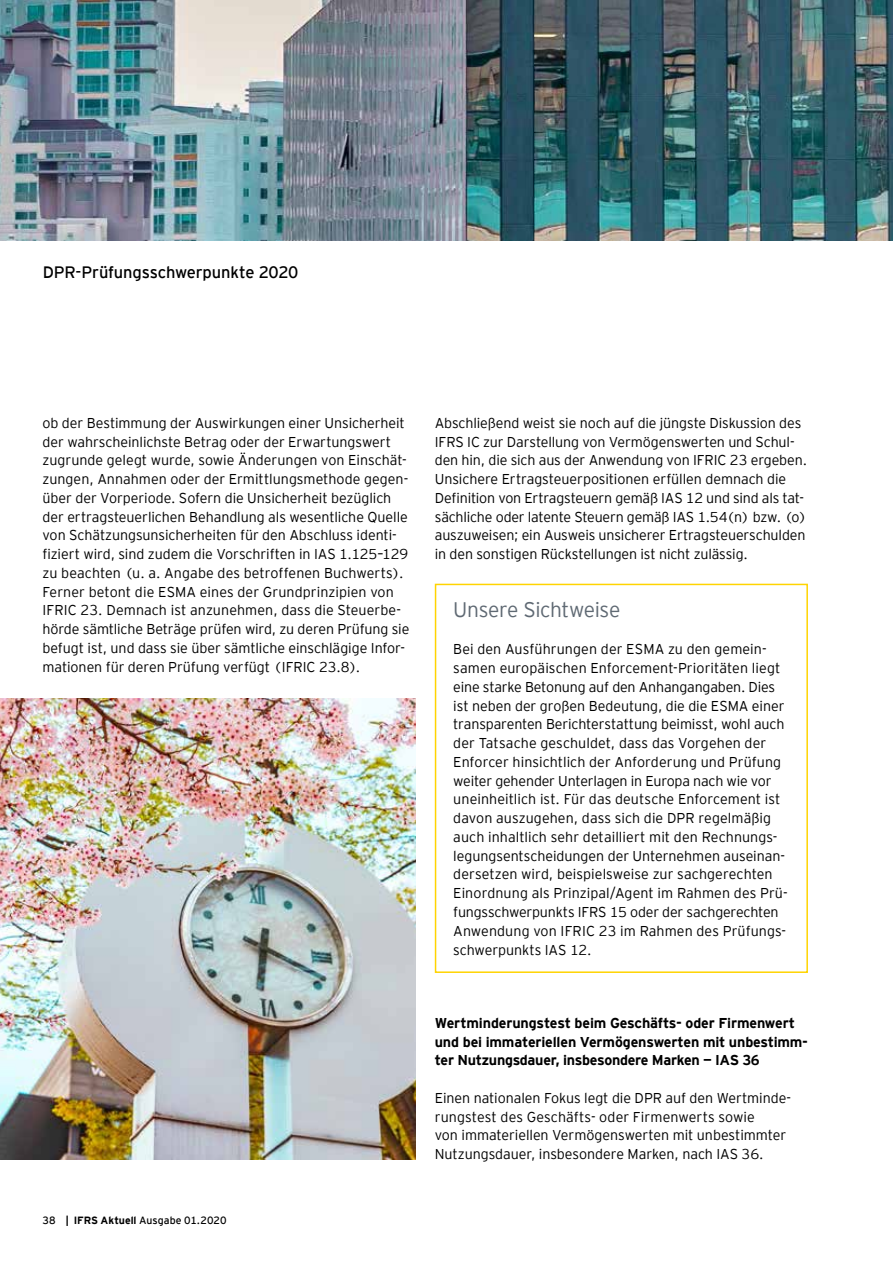
<style>
.page{position:relative;width:893px;height:1263px;background:#fff}
.page>*{position:absolute;margin:0;border:0;box-sizing:border-box;transform-origin:0 0}
.t1{font:300 21px "EY Interstate";letter-spacing:-.02em;color:#5f6973}
.t2{font:16.5px "EY Interstate";letter-spacing:-.01em;color:#000}
.t3{font:300 14.25px/18.8px "EY Interstate";letter-spacing:-.005em;color:#000}
.t4{font:700 14.25px/18.8px "EY Interstate";letter-spacing:-.015em;color:#000}
.t5{font:10.5px "EY Interstate";letter-spacing:.005em;color:#000}
.s1{font-weight:700}
</style>
<div class="page">
<div style="left:435px;top:584px;width:373px;height:389px;border:2px solid #ffd400"></div>
<img style="left:0;top:0;width:893px;height:240px">
<img style="left:0;top:699px;width:416px;height:460px">
<p class="t2" style="left:43px;top:263px;width:257px">DPR-Prüfungsschwerpunkte 2020</p>
<p class="t3" style="left:43px;top:413px;width:368px">ob der Bestimmung der Auswirkungen einer Unsicherheit der wahrscheinlichste Betrag oder der Erwartungswert zugrunde gelegt wurde, sowie Änderungen von Einschät&shy;zungen, Annahmen oder der Ermittlungsmethode gegen&shy;über der Vorperiode. Sofern die Unsicherheit bezüglich der ertragsteuerlichen Behandlung als wesentliche Quelle von Schätzungsunsicherheiten für den Abschluss identi&shy;fiziert wird, sind zudem die Vorschriften in IAS 1.125–129 zu beachten (u. a. Angabe des betroffenen Buchwerts).<br>Ferner betont die ESMA eines der Grundprinzipien von IFRIC 23. Demnach ist anzunehmen, dass die Steuerbe&shy;hörde sämtliche Beträge prüfen wird, zu deren Prüfung sie befugt ist, und dass sie über sämtliche einschlägige Infor&shy;mationen für deren Prüfung verfügt (IFRIC 23.8).</p>
<p class="t3" style="left:435px;top:413px;width:374px">Abschließend weist sie noch auf die jüngste Diskussion des IFRS IC zur Darstellung von Vermögenswerten und Schul&shy;den hin, die sich aus der Anwendung von IFRIC 23 ergeben.<br>Unsichere Ertragsteuerpositionen erfüllen demnach die Definition von Ertragsteuern gemäß IAS 12 und sind als tat&shy;sächliche oder latente Steuern gemäß IAS 1.54(n) bzw. (o) auszuweisen; ein Ausweis unsicherer Ertragsteuerschulden in den sonstigen Rückstellungen ist nicht zulässig.</p>
<h1 class="t1" style="left:453px;top:598px;width:169px">Unsere Sichtweise</h1>
<p class="t3" style="left:453px;top:640px;width:336px">Bei den Ausführungen der ESMA zu den gemein&shy;samen europäischen Enforcement-Prioritäten liegt eine starke Betonung auf den Anhangangaben. Dies ist neben der großen Bedeutung, die die ESMA einer transparenten Berichterstattung beimisst, wohl auch der Tatsache geschuldet, dass das Vorgehen der Enforcer hinsichtlich der Anforderung und Prüfung weiter gehender Unterlagen in Europa nach wie vor uneinheitlich ist. Für das deutsche Enforcement ist davon auszugehen, dass sich die DPR regelmäßig auch inhaltlich sehr detailliert mit den Rechnungs&shy;legungsentscheidungen der Unternehmen auseinan&shy;dersetzen wird, beispielsweise zur sachgerechten Einordnung als Prinzipal/Agent im Rahmen des Prü&shy;fungsschwerpunkts IFRS 15 oder der sachgerechten Anwendung von IFRIC 23 im Rahmen des Prüfungs&shy;schwerpunkts IAS 12.</p>
<p class="t5" style="left:43px;top:1214px;width:185px">38 <span class="s1">| IFRS Aktuell</span> Ausgabe 01.2020</p>
<p class="t4" style="left:435px;top:1013px;width:375px">Wertminderungstest beim Geschäfts- oder Firmenwert und bei immateriellen Vermögenswerten mit unbestimm&shy;ter Nutzungsdauer, insbesondere Marken — IAS 36</p>
<p class="t3" style="left:435px;top:1088px;width:358px">Einen nationalen Fokus legt die DPR auf den Wertminde&shy;rungstest des Geschäfts- oder Firmenwerts sowie<br>von immateriellen Vermögenswerten mit unbestimmter Nutzungsdauer, insbesondere Marken, nach IAS 36.</p>
</div>
